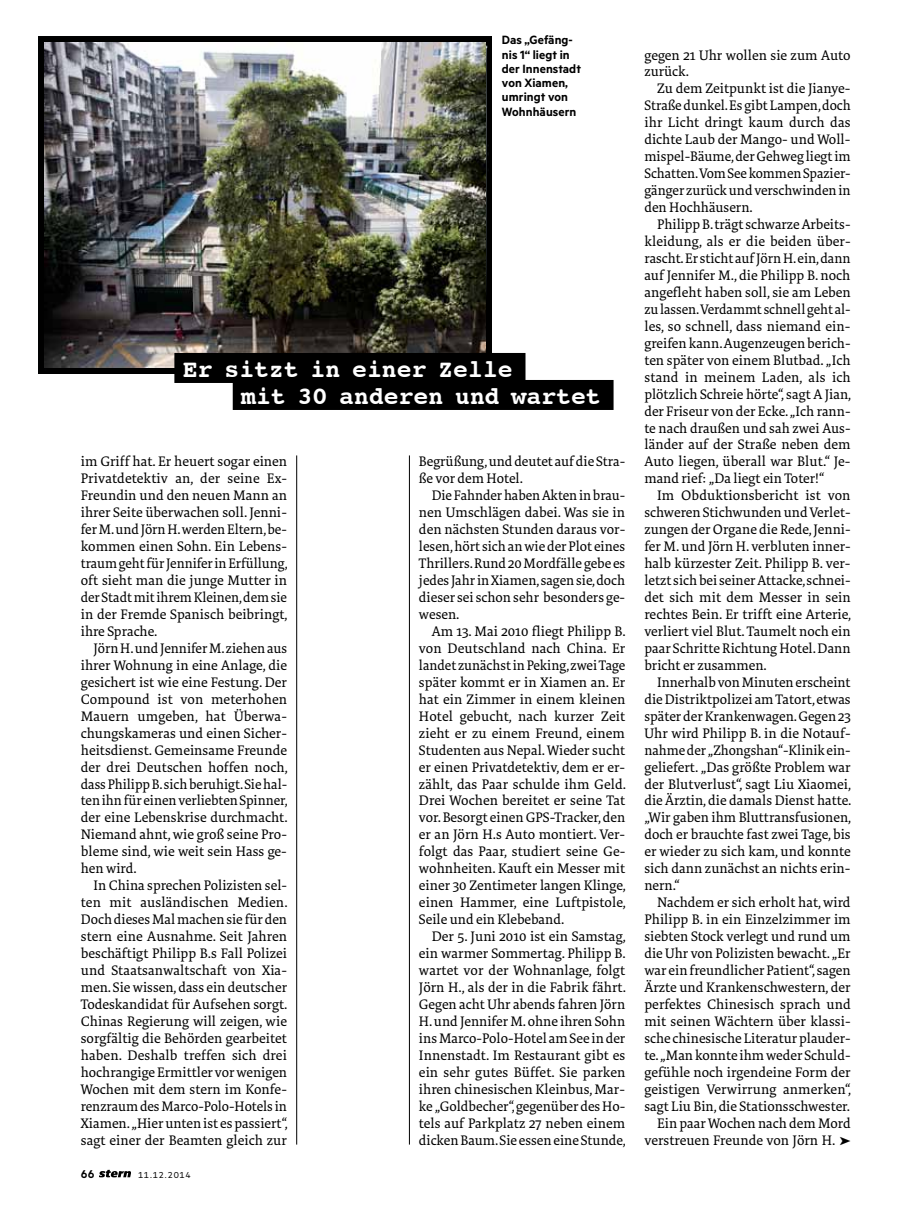
<style>
.page{position:relative;width:906px;height:1212px;background:#fff}
.page>*{position:absolute;margin:0;border:0;box-sizing:border-box;transform-origin:0 0}
.t1{font:700 24.75px/27px "Courier";color:#fff}
.t2{font:24px "Stern Zeichen";color:#000}
.t3{font:14.1px/17px "Stern Tundra Pro";color:#000;text-align:justify}
.t4{font:600 13.5px/14.2px "Stern Metric";letter-spacing:.005em;color:#000}
.t5{font:600 12.75px "Stern Metric";color:#000}
.t6{font:9.75px "Stern Metric";letter-spacing:.07em;color:#000}
</style>
<div class="page">
<img style="left:38px;top:36px;width:453px;height:338px">
<img style="left:45px;top:43px;width:440px;height:324px">
<div style="left:174px;top:353px;width:351px;height:30px;background:#000"></div>
<div style="left:233px;top:380px;width:380px;height:30px;background:#000"></div>
<svg style="left:99px;top:1169px;width:32px;height:8px"></svg>
<hr style="left:296px;top:455px;width:1px;height:689px;background:#000">
<hr style="left:409px;top:455px;width:1px;height:689px;background:#000">
<p class="t4" style="left:502px;top:33px;width:81px">Das „Gefäng&shy;nis 1“ liegt in der Innenstadt von Xiamen, umringt von<br>Wohnhäusern</p>
<h1 class="t1" style="left:241px;top:354px;width:361px;text-indent:-58px">Er sitzt in einer Zelle<br>mit 30 anderen und wartet</h1>
<p class="t3" style="left:81px;top:453px;width:208px">im Griff hat. Er heuert sogar einen Privatdetektiv an, der seine Ex-Freundin und den neuen Mann an ihrer Seite überwachen soll. Jenni&shy;fer M. und Jörn H. werden Eltern, be&shy;kommen einen Sohn. Ein Lebens&shy;traum geht für Jennifer in Erfüllung, oft sieht man die junge Mutter in der Stadt mit ihrem Kleinen, dem sie in der Fremde Spanisch beibringt, ihre Sprache.</p>
<p class="t3" style="left:81px;top:640px;width:209px;text-indent:13px">Jörn H. und Jennifer M. ziehen aus ihrer Wohnung in eine Anlage, die gesichert ist wie eine Festung. Der Compound ist von meterhohen Mauern umgeben, hat Überwa&shy;chungskameras und einen Sicher&shy;heitsdienst. Gemeinsame Freunde der drei Deutschen hoffen noch, dass Philipp B. sich beruhigt. Sie hal&shy;ten ihn für einen verliebten Spinner, der eine Lebenskrise durchmacht.<br>Niemand ahnt, wie groß seine Pro&shy;bleme sind, wie weit sein Hass ge&shy;hen wird.</p>
<p class="t3" style="left:81px;top:877px;width:208px;text-indent:13px">In China sprechen Polizisten sel&shy;ten mit ausländischen Medien.<br>Doch dieses Mal machen sie für den stern eine Ausnahme. Seit Jahren beschäftigt Philipp B.s Fall Polizei und Staatsanwaltschaft von Xia&shy;men. Sie wissen, dass ein deutscher Todeskandidat für Aufsehen sorgt.<br>Chinas Regierung will zeigen, wie sorgfältig die Behörden gearbeitet haben. Deshalb treffen sich drei hochrangige Ermittler vor wenigen Wochen mit dem stern im Konfe&shy;renzraum des Marco-Polo-Hotels in Xiamen. „Hier unten ist es passiert“, sagt einer der Beamten gleich zur</p>
<p class="t5" style="left:81px;top:1166px;width:15px">66</p>
<p class="t6" style="left:138px;top:1169px;width:54px">11.12.2014</p>
<p class="t3" style="left:419px;top:453px;width:208px">Begrüßung, und deutet auf die Stra&shy;ße vor dem Hotel.</p>
<p class="t3" style="left:419px;top:487px;width:208px;text-indent:13px">Die Fahnder haben Akten in brau&shy;nen Umschlägen dabei. Was sie in den nächsten Stunden daraus vor&shy;lesen, hört sich an wie der Plot eines Thrillers. Rund 20 Mordfälle gebe es jedes Jahr in Xiamen, sagen sie, doch dieser sei schon sehr besonders ge&shy;wesen.</p>
<p class="t3" style="left:419px;top:623px;width:209px;text-indent:13px">Am 13. Mai 2010 fliegt Philipp B. von Deutschland nach China. Er landet zunächst in Peking, zwei Tage später kommt er in Xiamen an. Er hat ein Zimmer in einem kleinen Hotel gebucht, nach kurzer Zeit zieht er zu einem Freund, einem Studenten aus Nepal. Wieder sucht er einen Privatdetektiv, dem er er&shy;zählt, das Paar schulde ihm Geld.<br>Drei Wochen bereitet er seine Tat vor. Besorgt einen GPS-Tracker, den er an Jörn H.s Auto montiert. Ver&shy;folgt das Paar, studiert seine Ge&shy;wohnheiten. Kauft ein Messer mit einer 30 Zentimeter langen Klinge, einen Hammer, eine Luftpistole, Seile und ein Klebeband.</p>
<p class="t3" style="left:419px;top:928px;width:209px;text-indent:13px">Der 5. Juni 2010 ist ein Samstag, ein warmer Sommertag. Philipp B. wartet vor der Wohnanlage, folgt Jörn H., als der in die Fabrik fährt.<br>Gegen acht Uhr abends fahren Jörn H. und Jennifer M. ohne ihren Sohn ins Marco-Polo-Hotel am See in der Innenstadt. Im Restaurant gibt es ein sehr gutes Büffet. Sie parken ihren chinesischen Kleinbus, Mar&shy;ke „Goldbecher“, gegenüber des Ho&shy;tels auf Parkplatz 27 neben einem dicken Baum. Sie essen eine Stunde,</p>
<p class="t3" style="left:644px;top:47px;width:208px">gegen 21 Uhr wollen sie zum Auto zurück.</p>
<p class="t3" style="left:644px;top:81px;width:208px;text-indent:13px">Zu dem Zeitpunkt ist die Jianye-Straße dunkel. Es gibt Lampen, doch ihr Licht dringt kaum durch das dichte Laub der Mango- und Woll&shy;mispel-Bäume, der Gehweg liegt im Schatten. Vom See kommen Spazier&shy;gänger zurück und verschwinden in den Hochhäusern.</p>
<p class="t3" style="left:644px;top:216px;width:208px;text-indent:13px">Philipp B. trägt schwarze Arbeits&shy;kleidung, als er die beiden über&shy;rascht. Er sticht auf Jörn H. ein, dann auf Jennifer M., die Philipp B. noch angefleht haben soll, sie am Leben zu lassen. Verdammt schnell geht al&shy;les, so schnell, dass niemand ein&shy;greifen kann. Augenzeugen berich&shy;ten später von einem Blutbad. „Ich stand in meinem Laden, als ich plötzlich Schreie hörte“, sagt A Jian, der Friseur von der Ecke. „Ich rann&shy;te nach draußen und sah zwei Aus&shy;länder auf der Straße neben dem Auto liegen, überall war Blut.“ Je&shy;mand rief: „Da liegt ein Toter!“</p>
<p class="t3" style="left:644px;top:487px;width:208px;text-indent:13px">Im Obduktionsbericht ist von schweren Stichwunden und Verlet&shy;zungen der Organe die Rede, Jenni&shy;fer M. und Jörn H. verbluten inner&shy;halb kürzester Zeit. Philipp B. ver&shy;letzt sich bei seiner Attacke, schnei&shy;det sich mit dem Messer in sein rechtes Bein. Er trifft eine Arterie, verliert viel Blut. Taumelt noch ein paar Schritte Richtung Hotel. Dann bricht er zusammen.</p>
<p class="t3" style="left:644px;top:674px;width:208px;text-indent:13px">Innerhalb von Minuten erscheint die Distriktpolizei am Tatort, etwas später der Krankenwagen. Gegen 23<br>Uhr wird Philipp B. in die Notauf&shy;nahme der „Zhongshan“-Klinik ein&shy;geliefert. „Das größte Problem war der Blutverlust“, sagt Liu Xiaomei, die Ärztin, die damals Dienst hatte. „Wir gaben ihm Bluttransfusionen, doch er brauchte fast zwei Tage, bis er wieder zu sich kam, und konnte sich dann zunächst an nichts erin&shy;nern.“</p>
<p class="t3" style="left:657px;top:894px;width:195px">Nachdem er sich erholt hat, wird</p>
<p class="t3" style="left:644px;top:911px;width:208px">Philipp B. in ein Einzelzimmer im</p>
<p class="t3" style="left:644px;top:928px;width:208px">siebten Stock verlegt und rund um</p>
<p class="t3" style="left:644px;top:945px;width:208px">die Uhr von Polizisten bewacht. „Er</p>
<p class="t3" style="left:644px;top:962px;width:208px">war ein freundlicher Patient“, sagen</p>
<p class="t3" style="left:644px;top:979px;width:208px">Ärzte und Krankenschwestern, der</p>
<p class="t3" style="left:644px;top:996px;width:208px">perfektes Chinesisch sprach und</p>
<p class="t3" style="left:644px;top:1013px;width:208px">mit seinen Wächtern über klassi-</p>
<p class="t3" style="left:644px;top:1030px;width:208px">sche chinesische Literatur plauder-</p>
<p class="t3" style="left:644px;top:1047px;width:208px">te. „Man konnte ihm weder Schuld-</p>
<p class="t3" style="left:644px;top:1064px;width:208px">gefühle noch irgendeine Form der</p>
<p class="t3" style="left:644px;top:1081px;width:208px">geistigen Verwirrung anmerken“,</p>
<p class="t3" style="left:644px;top:1098px;width:207px">sagt Liu Bin, die Stationsschwester.</p>
<p class="t3" style="left:657px;top:1114px;width:195px">Ein paar Wochen nach dem Mord</p>
<p class="t3" style="left:644px;top:1131px;width:192px">verstreuen Freunde von Jörn H.</p>
<h2 class="t2" style="left:838px;top:1125px;width:14px">4</h2>
</div>
